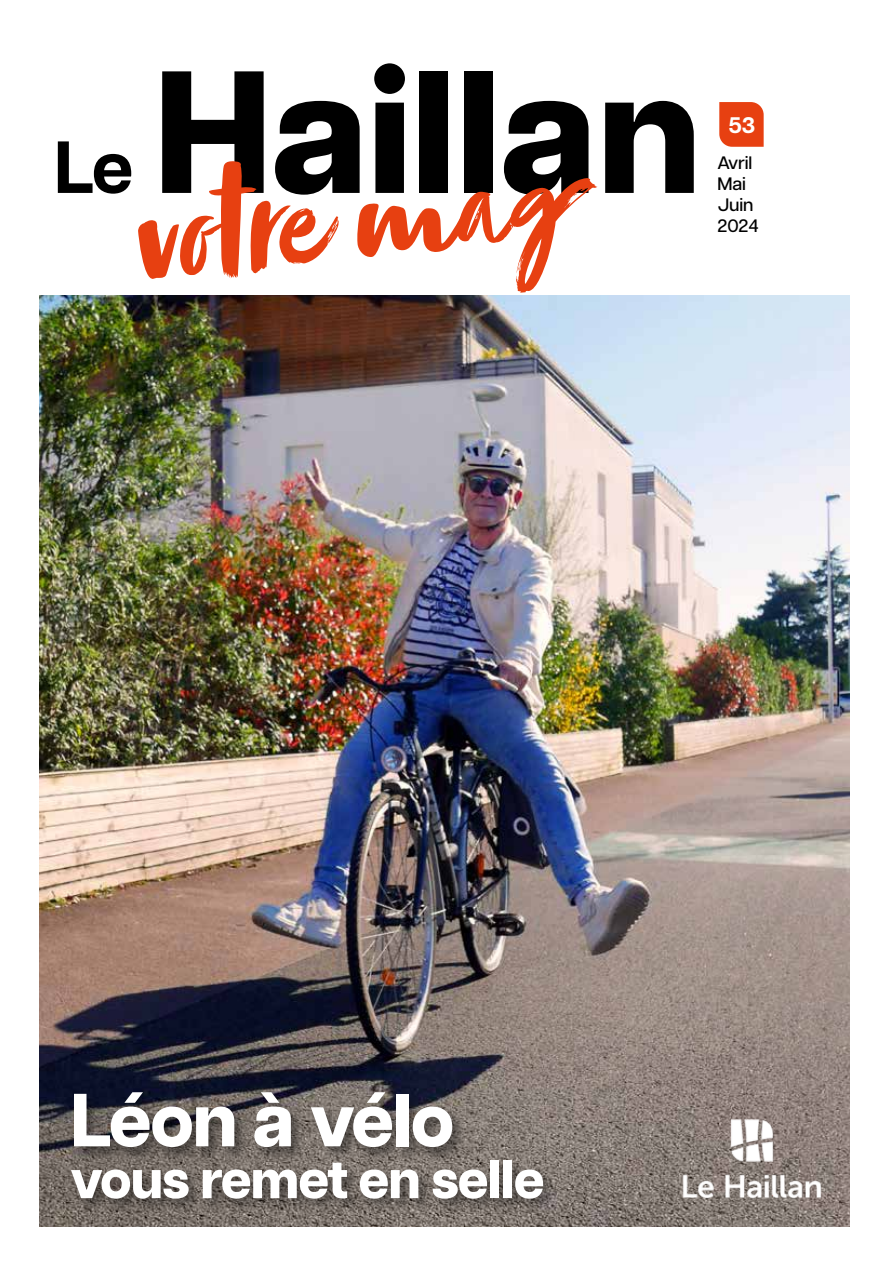
<style>
.page{position:relative;width:893px;height:1263px;background:#fff}
.page>*{position:absolute;margin:0;border:0;box-sizing:border-box;transform-origin:0 0}
.t1{font:800 173.7px "Articulat CF";letter-spacing:-.01em;color:#000}
.t2{font:160.8px "Zooja Pro";color:#e74011}
.t3{font:800 75px "Articulat CF";letter-spacing:-.02em;color:#fff}
.t4{font:700 73.5px "Articulat CF";color:#000}
.t5{font:800 54px "Articulat CF";letter-spacing:-.02em;color:#fff}
.t6{font:700 22.5px "Articulat CF";color:#fff}
.t7{font:500 18px/21px "Articulat CF";letter-spacing:-.01em;color:#000}
</style>
<div class="page">
<img style="left:40px;top:296px;width:809px;height:931px">
<img style="left:682px;top:1103px;width:148px;height:102px">
<div style="left:68px;top:1089px;width:490px;height:124px;background:#000;opacity:.44"></div>
<svg style="left:719px;top:102px;width:45px;height:45px"></svg>
<h1 class="t1" style="left:153px;top:3px;width:551px">Haillan</h1>
<h3 class="t4" style="left:54px;top:113px;width:81px">Le</h3>
<h2 class="t2" style="left:124px;top:139px;width:439px;rotate:-5deg">votre mag</h2>
<p class="t6" style="left:729px;top:108px;width:28px">53</p>
<p class="t7" style="left:718px;top:152px;width:43px">Avril<br>Mai<br>Juin<br>2024</p>
<h3 class="t3" style="left:70px;top:1064px;width:386px">Léon à vélo</h3>
<p class="t5" style="left:70px;top:1139px;width:476px">vous remet en selle</p>
</div>
